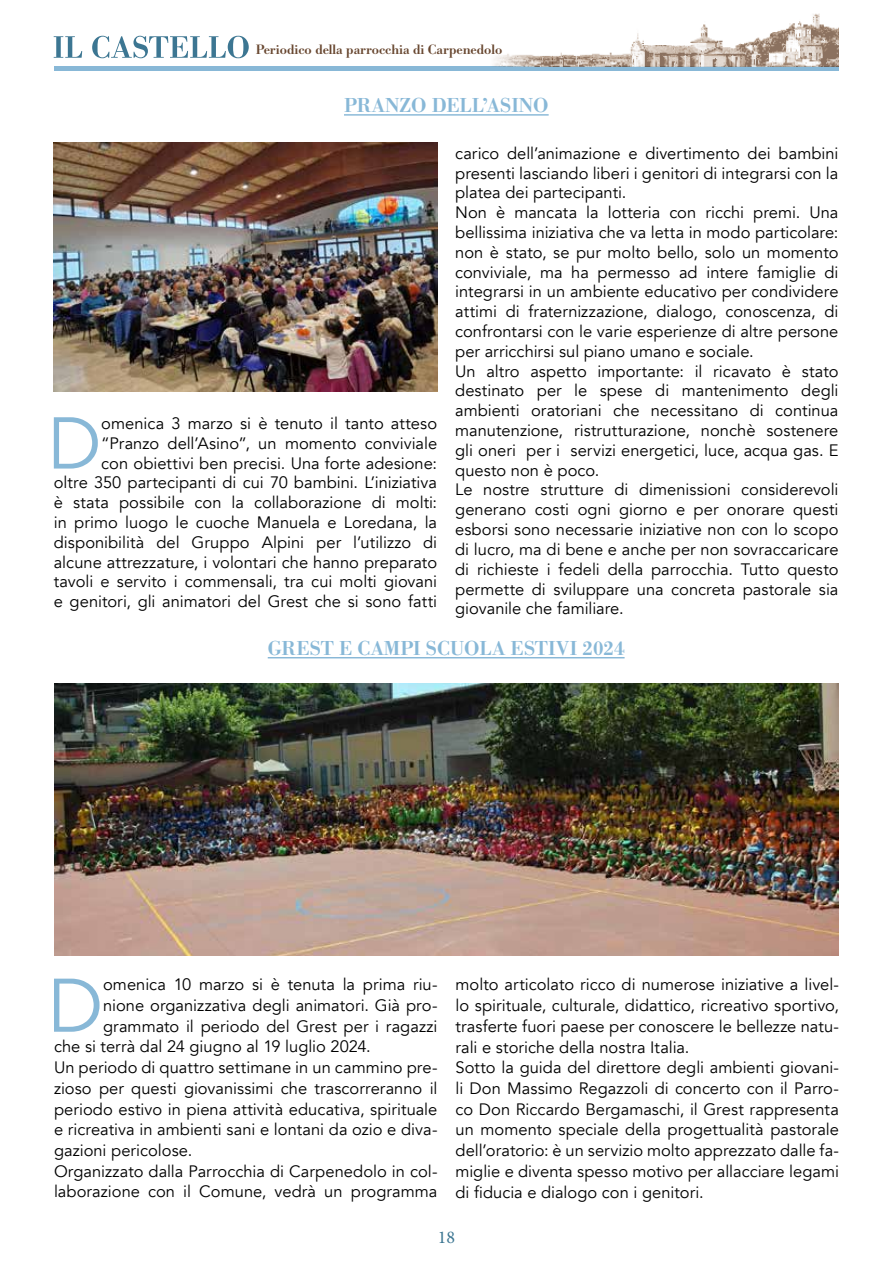
<style>
.page{position:relative;width:893px;height:1263px;background:#fff}
.page>*{position:absolute;margin:0;border:0;box-sizing:border-box;transform-origin:0 0}
.t1{font:75px "Avenir";color:#88b8d7}
.t2{font:72.45px "Avenir";color:#88b8d7}
.t3{font:500 21px "Bodoni URW";color:#88b8d7}
.t4{font:18px "Minion Pro";color:#3c7692}
.t5{font:16.5px/19.8px "Avenir";color:#000}
.t6{font:500 14.1px "Bodoni URW";color:#684730}
</style>
<div class="page">
<div style="left:54px;top:66px;width:785px;height:5px;background:#88b8d7"></div>
<img style="left:494px;top:13px;width:345px;height:54px">
<svg style="left:54px;top:36px;width:195px;height:22px"></svg>
<img style="left:54px;top:683px;width:785px;height:273px">
<hr style="left:268px;top:657px;width:357px;height:1px;background:#88b8d7">
<hr style="left:344px;top:114px;width:205px;height:2px;background:#88b8d7">
<img style="left:54px;top:142px;width:383px;height:249px">
<p class="t6" style="left:256px;top:41px;width:248px">Periodico della parrocchia di Carpenedolo</p>
<p class="t3" style="left:344px;top:93px;width:206px">PRANZO DELL’ASINO</p>
<p class="t5" style="left:54px;top:414px;width:385px;text-align:right">omenica 3 marzo si è tenuto il tanto atteso “Pranzo dell’Asino”, un momento conviviale<br>con obiettivi ben precisi. Una forte adesione:<br>oltre 350 partecipanti di cui 70 bambini. L’iniziativa è stata possibile con la collaborazione di molti: in primo luogo le cuoche Manuela e Loredana, la disponibilità del Gruppo Alpini per l’utilizzo di alcune attrezzature, i volontari che hanno preparato tavoli e servito i commensali, tra cui molti giovani e genitori, gli animatori del Grest che si sono fatti</p>
<h2 class="t2" style="left:48px;top:400px;width:55px">D</h2>
<p class="t5" style="left:455px;top:144px;width:385px">carico dell’animazione e divertimento dei bambini presenti lasciando liberi i genitori di integrarsi con la platea dei partecipanti.<br>Non è mancata la lotteria con ricchi premi. Una bellissima iniziativa che va letta in modo particolare: non è stato, se pur molto bello, solo un momento conviviale, ma ha permesso ad intere famiglie di integrarsi in un ambiente educativo per condividere attimi di fraternizzazione, dialogo, conoscenza, di confrontarsi con le varie esperienze di altre persone per arricchirsi sul piano umano e sociale.<br>Un altro aspetto importante: il ricavato è stato destinato per le spese di mantenimento degli ambienti oratoriani che necessitano di continua manutenzione, ristrutturazione, nonchè sostenere gli oneri per i servizi energetici, luce, acqua gas. E questo non è poco.<br>Le nostre strutture di dimenissioni considerevoli generano costi ogni giorno e per onorare questi esborsi sono necessarie iniziative non con lo scopo di lucro, ma di bene e anche per non sovraccaricare di richieste i fedeli della parrocchia. Tutto questo permette di sviluppare una concreta pastorale sia giovanile che familiare.</p>
<p class="t3" style="left:268px;top:636px;width:358px">GREST E CAMPI SCUOLA ESTIVI 2024</p>
<h1 class="t1" style="left:48px;top:961px;width:57px">D</h1>
<p class="t5" style="left:103px;top:975px;width:336px">omenica 10 marzo si è tenuta la prima riu-</p>
<p class="t5" style="left:103px;top:996px;width:336px">nione organizzativa degli animatori. Già pro-</p>
<p class="t5" style="left:103px;top:1016px;width:336px">grammato il periodo del Grest per i ragazzi</p>
<p class="t5" style="left:54px;top:1037px;width:318px">che si terrà dal 24 giugno al 19 luglio 2024.</p>
<p class="t5" style="left:54px;top:1058px;width:385px">Un periodo di quattro settimane in un cammino pre-</p>
<p class="t5" style="left:54px;top:1078px;width:385px">zioso per questi giovanissimi che trascorreranno il</p>
<p class="t5" style="left:54px;top:1099px;width:385px">periodo estivo in piena attività educativa, spirituale</p>
<p class="t5" style="left:54px;top:1120px;width:385px">e ricreativa in ambienti sani e lontani da ozio e diva-</p>
<p class="t5" style="left:54px;top:1141px;width:140px">gazioni pericolose.</p>
<p class="t5" style="left:54px;top:1161px;width:385px">Organizzato dalla Parrocchia di Carpenedolo in col-</p>
<p class="t5" style="left:54px;top:1182px;width:385px">laborazione con il Comune, vedrà un programma</p>
<p class="t5" style="left:455px;top:975px;width:385px;line-height:20.7px">molto articolato ricco di numerose iniziative a livel&shy;lo spirituale, culturale, didattico, ricreativo sportivo, trasferte fuori paese per conoscere le bellezze natu&shy;rali e storiche della nostra Italia.<br>Sotto la guida del direttore degli ambienti giovani&shy;li Don Massimo Regazzoli di concerto con il Parro&shy;co Don Riccardo Bergamaschi, il Grest rappresenta un momento speciale della progettualità pastorale dell’oratorio: è un servizio molto apprezzato dalle fa&shy;miglie e diventa spesso motivo per allacciare legami di fiducia e dialogo con i genitori.</p>
<p class="t4" style="left:438px;top:1225px;width:19px">18</p>
</div>
